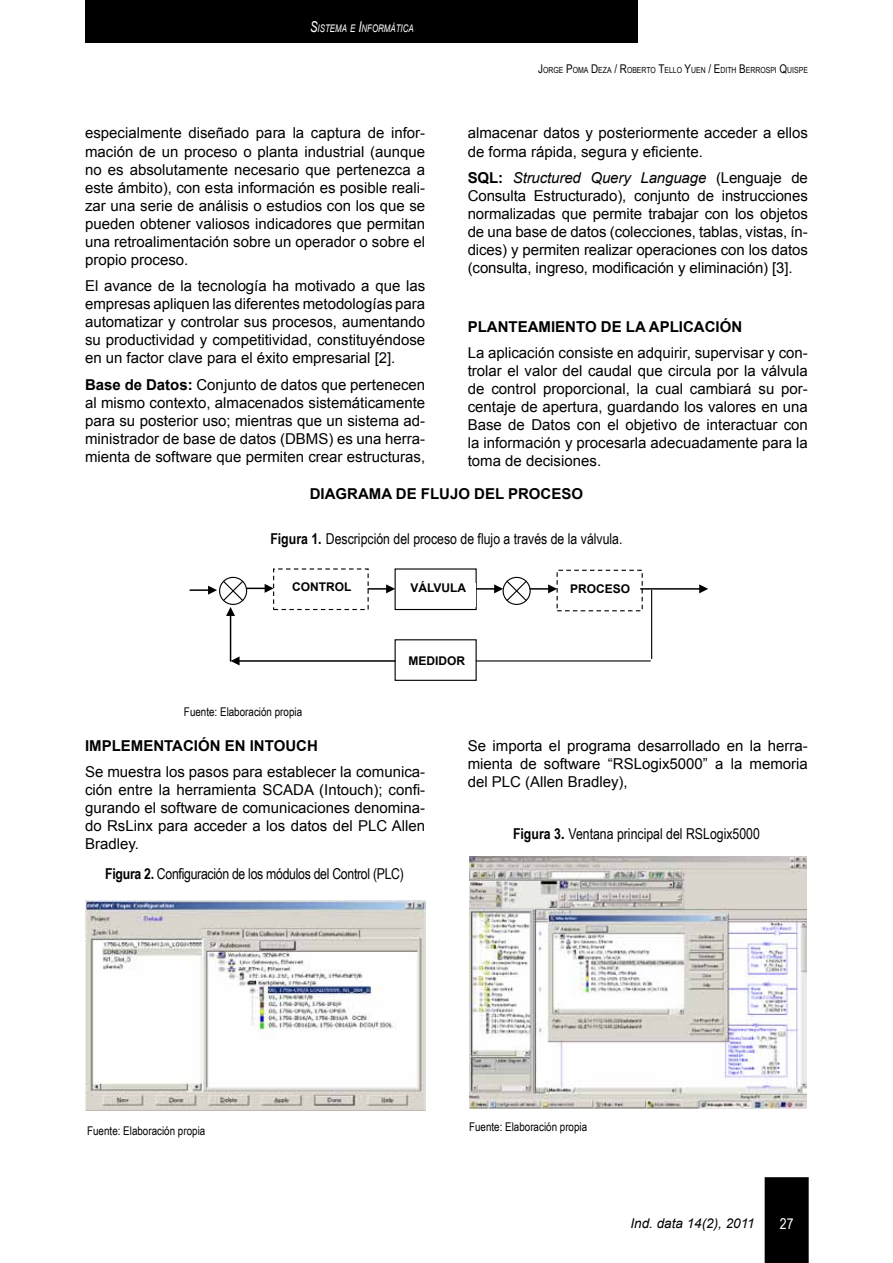
<style>
.page{position:relative;width:893px;height:1263px;background:#fff}
.page>*{position:absolute;margin:0;border:0;box-sizing:border-box;transform-origin:0 0}
.t1{font:15px/18px "Arial";color:#000;text-align:justify}
.t2{font:15px "Arial Narrow";color:#000}
.t3{font:700 15px "Arial";color:#000}
.t4{font:15px "Arial Narrow";letter-spacing:-.02em;color:#000}
.t5{font:15px "Arial Narrow";color:#fff}
.t6{font:italic 13.5px "Arial";color:#000}
.t7{font:12px "Arial Narrow";color:#000}
.t8{font:700 12px "Arial";color:#000}
.t9{font:italic 10.5px "Arial";color:#fff;scale:.75 1}
.t10{font:8.4px "Arial Narrow";color:#000}
.s1{font-size:15px}
.s2{font-weight:700}
.s3{font-size:12px}
.s4{font-style:italic}
.s5{font-family:"Arial";font-weight:700}
</style>
<div class="page">
<div style="left:765px;top:1177px;width:44px;height:86px;background:#000"></div>
<div style="left:85px;top:0;width:553px;height:43px;background:#000"></div>
<div style="left:395px;top:568px;width:82px;height:42px;border:1px solid #000"></div>
<div style="left:557px;top:570px;width:86px;height:41px;border:1px dashed #000"></div>
<div style="left:395px;top:639px;width:82px;height:42px;border:1px solid #000"></div>
<svg style="left:503px;top:577px;width:27px;height:27px"></svg>
<div style="left:503px;top:577px;width:28px;height:28px;border:1px solid #000;border-radius:50%"></div>
<div style="left:219px;top:577px;width:28px;height:28px;border:1px solid #000;border-radius:50%"></div>
<hr style="left:190px;top:589px;width:20px;height:2px;background:#000">
<hr style="left:368px;top:588px;width:20px;height:2px;background:#000">
<svg style="left:386px;top:584px;width:9px;height:9px"></svg>
<hr style="left:476px;top:588px;width:20px;height:2px;background:#000">
<svg style="left:494px;top:580px;width:34px;height:22px"></svg>
<hr style="left:530px;top:588px;width:20px;height:2px;background:#000">
<svg style="left:548px;top:584px;width:9px;height:9px"></svg>
<hr style="left:641px;top:588px;width:60px;height:2px;background:#000">
<svg style="left:699px;top:584px;width:9px;height:9px"></svg>
<hr style="left:238px;top:660px;width:157px;height:2px;background:#000">
<svg style="left:231px;top:656px;width:9px;height:9px"></svg>
<hr style="left:230px;top:614px;width:1px;height:47px;background:#000">
<svg style="left:208px;top:580px;width:66px;height:36px"></svg>
<hr style="left:476px;top:660px;width:174px;height:1px;background:#000">
<hr style="left:651px;top:590px;width:1px;height:69px;background:#000">
<img style="left:85px;top:900px;width:340px;height:211px">
<img style="left:469px;top:857px;width:338px;height:252px">
<p class="t9" style="left:310px;top:22px;width:140px"><span class="s1">S</span>ISTEMA E <span class="s1">I</span>NFORMÁTICA</p>
<p class="t1" style="left:85px;top:124px;width:342px">especialmente diseñado para la captura de infor&shy;mación de un proceso o planta industrial (aunque no es absolutamente necesario que pertenezca a este ámbito), con esta información es posible reali&shy;zar una serie de análisis o estudios con los que se pueden obtener valiosos indicadores que permitan una retroalimentación sobre un operador o sobre el propio proceso.</p>
<p class="t1" style="left:85px;top:277px;width:342px">El avance de la tecnología ha motivado a que las empresas apliquen las diferentes metodologías para automatizar y controlar sus procesos, aumentando su productividad y competitividad, constituyéndose en un factor clave para el éxito empresarial [2].</p>
<p class="t1" style="left:85px;top:375px;width:342px"><span class="s2">Base de Datos:</span> Conjunto de datos que pertenecen al mismo contexto, almacenados sistemáticamente para su posterior uso; mientras que un sistema ad&shy;ministrador de base de datos (DBMS) es una herra&shy;mienta de software que permiten crear estructuras,</p>
<p class="t10" style="left:538px;top:63px;width:270px"><span class="s3">J</span>ORGE <span class="s3">P</span>OMA <span class="s3">D</span>EZA <span class="s3">/ R</span>OBERTO <span class="s3">T</span>ELLO <span class="s3">Y</span>UEN <span class="s3">/ E</span>DITH <span class="s3">B</span>ERROSPI <span class="s3">Q</span>UISPE</p>
<p class="t1" style="left:468px;top:124px;width:342px">almacenar datos y posteriormente acceder a ellos de forma rápida, segura y eficiente.</p>
<p class="t1" style="left:468px;top:169px;width:342px"><span class="s2">SQL:</span> <span class="s4">Structured Query Language</span> (Lenguaje de Consulta Estructurado), conjunto de instrucciones normalizadas que permite trabajar con los objetos de una base de datos (colecciones, tablas, vistas, ín&shy;dices) y permiten realizar operaciones con los datos (consulta, ingreso, modificación y eliminación) [3].</p>
<p class="t3" style="left:468px;top:317px;width:276px">PLANTEAMIENTO DE LA APLICACIÓN</p>
<p class="t1" style="left:468px;top:344px;width:342px">La aplicación consiste en adquirir, supervisar y con&shy;trolar el valor del caudal que circula por la válvula de control proporcional, la cual cambiará su por&shy;centaje de apertura, guardando los valores en una Base de Datos con el objetivo de interactuar con la información y procesarla adecuadamente para la toma de decisiones.</p>
<p class="t3" style="left:310px;top:484px;width:275px">DIAGRAMA DE FLUJO DEL PROCESO</p>
<p class="t2" style="left:270px;top:528px;width:354px"><span class="s2">Figura 1.</span> Descripción del proceso de flujo a través de la válvula.</p>
<p class="t8" style="left:292px;top:579px;width:61px">CONTROL</p>
<p class="t8" style="left:410px;top:579px;width:57px">VÁLVULA</p>
<p class="t7" style="left:184px;top:703px;width:120px">Fuente: Elaboración propia</p>
<p class="t8" style="left:408px;top:652px;width:58px">MEDIDOR</p>
<p class="t8" style="left:570px;top:581px;width:62px">PROCESO</p>
<p class="t3" style="left:85px;top:736px;width:234px">IMPLEMENTACIÓN EN INTOUCH</p>
<p class="t1" style="left:85px;top:763px;width:342px">Se muestra los pasos para establecer la comunica&shy;ción entre la herramienta SCADA (Intouch); confi&shy;gurando el software de comunicaciones denomina&shy;do RsLinx para acceder a los datos del PLC Allen Bradley.</p>
<p class="t4" style="left:105px;top:863px;width:300px"><span class="s2">Figura 2.</span> Configuración de los módulos del Control (PLC)</p>
<p class="t1" style="left:468px;top:737px;width:342px">Se importa el programa desarrollado en la herra&shy;mienta de software “RSLogix5000” a la memoria del PLC (Allen Bradley),</p>
<p class="t2" style="left:513px;top:823px;width:248px"><span class="s2">Figura 3</span><span class="s5">.</span> Ventana principal del RSLogix5000</p>
<p class="t7" style="left:87px;top:1121px;width:120px">Fuente: Elaboración propia</p>
<p class="t7" style="left:469px;top:1118px;width:120px">Fuente: Elaboración propia</p>
<p class="t6" style="left:630px;top:1215px;width:126px">Ind. data 14(2), 2011</p>
<p class="t5" style="left:780px;top:1213px;width:15px">27</p>
</div>
